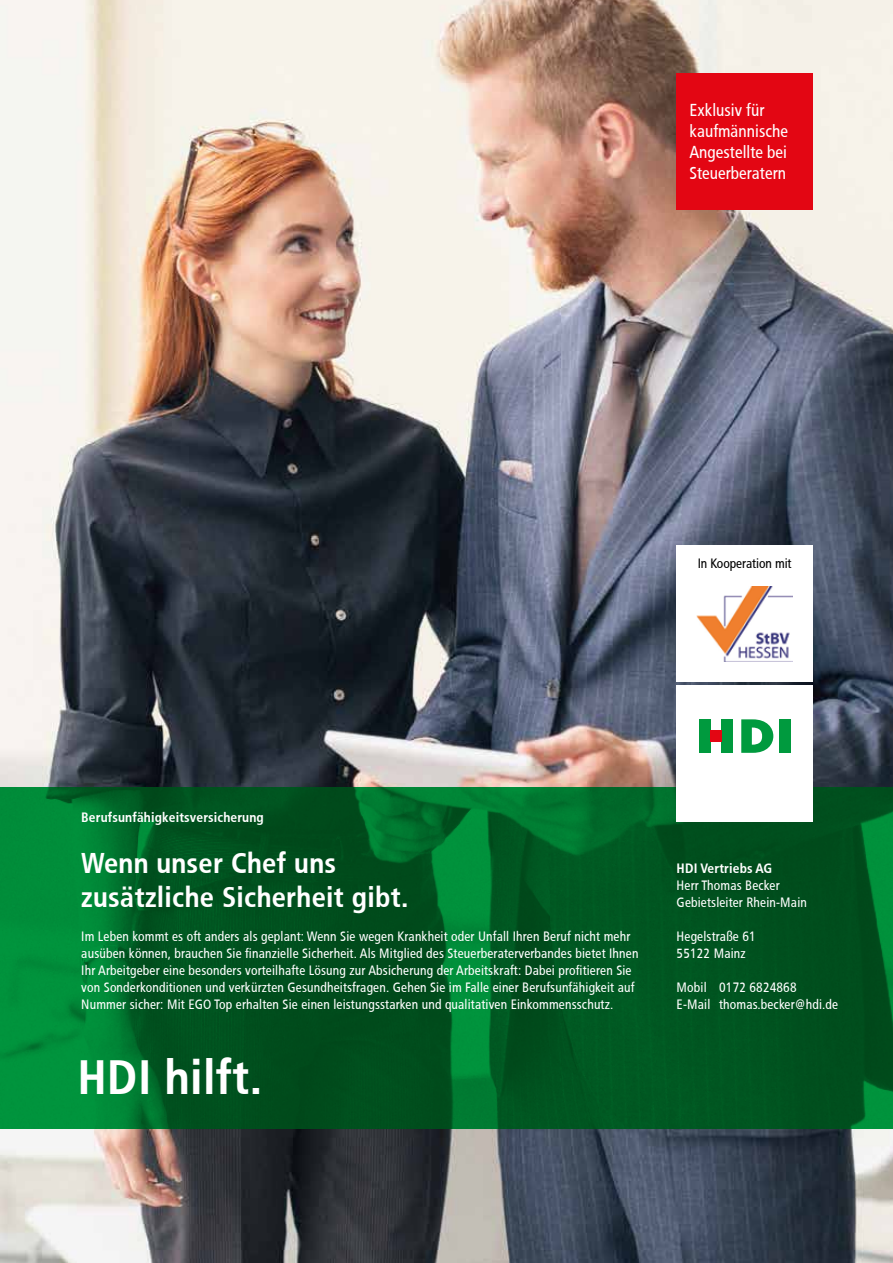
<style>
.page{position:relative;width:893px;height:1263px;background:#fff}
.page>*{position:absolute;margin:0;border:0;box-sizing:border-box;transform-origin:0 0}
.t1{font:48px "HDI Gerling Sans Cond Bold";letter-spacing:.01em;color:#fff}
.t2{font:28.5px/34px "HDI Gerling Sans Cond Bold";letter-spacing:.01em;color:#fff}
.t3{font:17.25px/21px "HDI Gerling Sans Cond Regular";color:#fff}
.t4{font:13.5px/17px "HDI Gerling Sans Cond Regular";letter-spacing:.01em;color:#fff}
.t5{font:13.5px "HDI Gerling Sans Cond Bold";letter-spacing:.01em;color:#fff}
.t6{font:13.5px "HDI Gerling Sans Cond Regular";letter-spacing:-.005em;color:#000}
</style>
<div class="page">
<img style="left:0;top:0;width:893px;height:1263px">
<img style="left:0;top:1128px;width:893px;height:1px">
<img style="left:0;top:788px;width:893px;height:340px">
<div style="left:677px;top:686px;width:136px;height:136px;background:#fff"></div>
<svg style="left:741px;top:719px;width:32px;height:34px"></svg>
<div style="left:779px;top:719px;width:11px;height:34px;background:#009a3e"></div>
<div style="left:721px;top:719px;width:11px;height:34px;background:#009a3e"></div>
<div style="left:699px;top:719px;width:11px;height:34px;background:#009a3e"></div>
<div style="left:710px;top:730px;width:11px;height:12px;background:#e30613"></div>
<div style="left:677px;top:74px;width:136px;height:136px;background:#e30613"></div>
<div style="left:677px;top:545px;width:136px;height:137px;background:#fff"></div>
<img style="left:697px;top:587px;width:96px;height:75px">
<p class="t3" style="left:689px;top:100px;width:100px">Exklusiv für kaufmännische<br>Angestellte bei<br>Steuerberatern</p>
<p class="t6" style="left:698px;top:555px;width:95px">In Kooperation mit</p>
<p class="t5" style="left:81px;top:809px;width:184px">Berufsunfähigkeitsversicherung</p>
<h2 class="t2" style="left:81px;top:846px;width:329px">Wenn unser Chef uns zusätzliche Sicherheit gibt.</h2>
<p class="t4" style="left:81px;top:928px;width:559px">Im Leben kommt es oft anders als geplant: Wenn Sie wegen Krankheit oder Unfall Ihren Beruf nicht mehr ausüben können, brauchen Sie finanzielle Sicherheit. Als Mitglied des Steuerberaterverbandes bietet Ihnen Ihr Arbeit geber eine besonders vorteilhafte Lösung zur Absicherung der Arbeitskraft: Dabei profitieren Sie von Sonderkonditionen und verkürzten Gesundheitsfragen. Gehen Sie im Falle einer Berufsunfähigkeit auf Nummer sicher: Mit EGO Top erhalten Sie einen leistungsstarken und qualitativen Einkommensschutz.</p>
<h1 class="t1" style="left:77px;top:1050px;width:186px">HDI hilft.</h1>
<p class="t5" style="left:677px;top:861px;width:97px">HDI Vertriebs AG</p>
<p class="t4" style="left:677px;top:877px;width:132px">Herr Thomas Becker<br>Gebietsleiter Rhein-Main</p>
<p class="t4" style="left:677px;top:928px;width:81px">Hegelstraße 61<br>55122 Mainz</p>
<p class="t4" style="left:677px;top:979px;width:163px">Mobil 0172 6824868<br>E-Mail thomas.becker@hdi.de</p>
</div>
